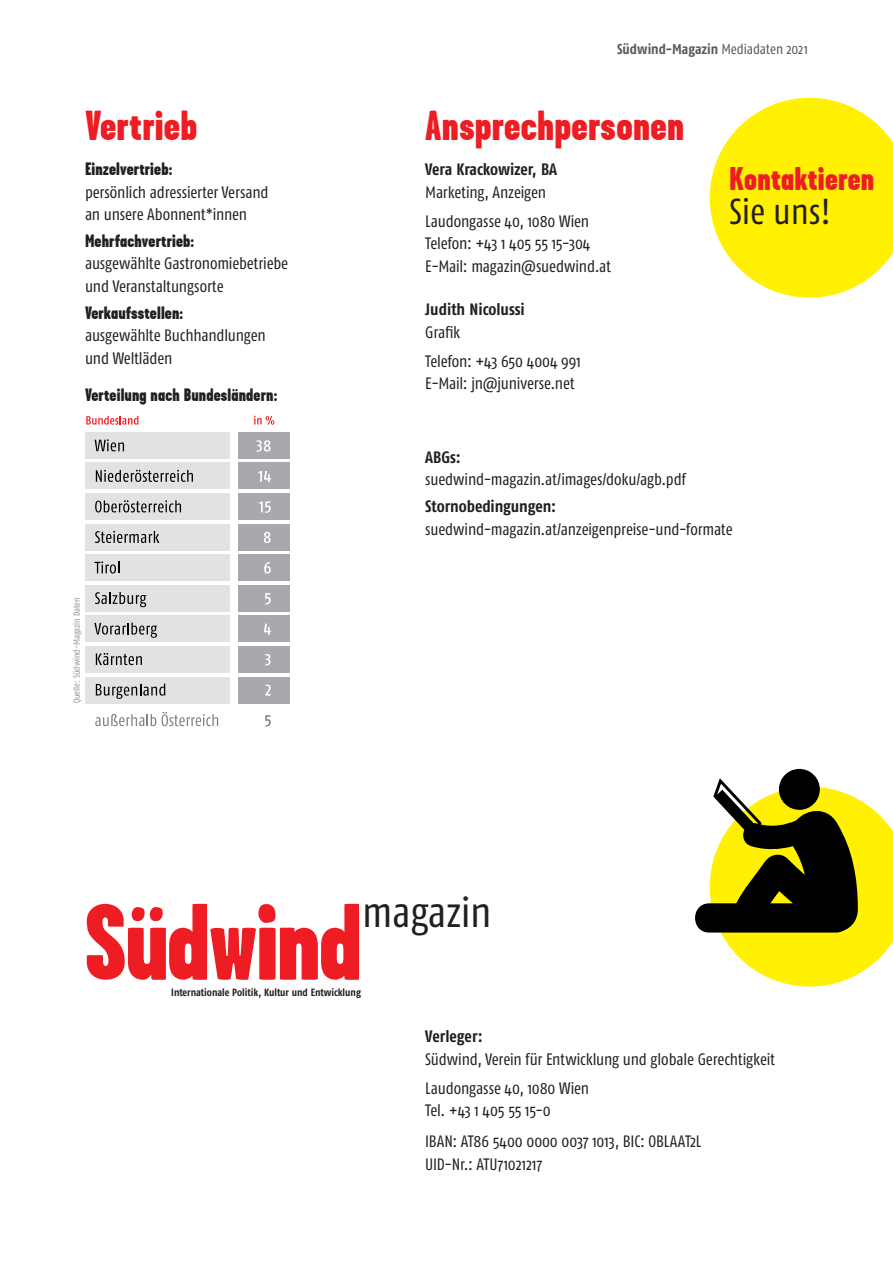
<style>
.page{position:relative;width:893px;height:1263px;background:#fff}
.page>*{position:absolute;margin:0;border:0;box-sizing:border-box;transform-origin:0 0}
.t1{font:900 108.3px "Garage Gothic";letter-spacing:-.02em;color:#ee1d23}
.t2{font:42.45px "Fago Co";letter-spacing:-.01em;color:#231f20}
.t3{font:900 42px "Garage Gothic";letter-spacing:.005em;color:#ee1d23}
.t4{font:36px "Fago Co";letter-spacing:-.005em;color:#231f20}
.t5{font:900 33px "Garage Gothic";letter-spacing:.005em;color:#ee1d23}
.t6{font:900 18px "Garage Gothic";letter-spacing:.005em;color:#231f20}
.t7{font:16.5px/22.5px "Fago Co";letter-spacing:-.01em;color:#231f20}
.t8{font:16.5px "Fago Co Bold Lf";letter-spacing:-.005em;color:#231f20}
.t9{font:700 14.25px "Fago Co";letter-spacing:-.005em;color:#57585a}
.t10{font:700 10.5px "Fago Co";letter-spacing:-.005em;color:#231f20}
.t11{font:9px "Fago Co";color:#939598}
.s1{font-weight:400}
</style>
<div class="page">
<div style="left:85px;top:432px;width:145px;height:26px;background:#e1e2e4"></div>
<div style="left:85px;top:463px;width:145px;height:26px;background:#e1e2e4"></div>
<div style="left:85px;top:493px;width:145px;height:27px;background:#e1e2e4"></div>
<div style="left:85px;top:524px;width:145px;height:26px;background:#e1e2e4"></div>
<div style="left:85px;top:554px;width:145px;height:27px;background:#e1e2e4"></div>
<div style="left:85px;top:585px;width:145px;height:26px;background:#e1e2e4"></div>
<div style="left:85px;top:616px;width:145px;height:26px;background:#e1e2e4"></div>
<div style="left:85px;top:646px;width:145px;height:27px;background:#e1e2e4"></div>
<div style="left:85px;top:677px;width:145px;height:26px;background:#e1e2e4"></div>
<svg style="left:95px;top:439px;width:29px;height:12px"></svg>
<svg style="left:96px;top:470px;width:97px;height:12px"></svg>
<svg style="left:95px;top:500px;width:86px;height:12px"></svg>
<svg style="left:95px;top:531px;width:64px;height:12px"></svg>
<svg style="left:95px;top:561px;width:24px;height:12px"></svg>
<svg style="left:95px;top:592px;width:51px;height:15px"></svg>
<svg style="left:94px;top:622px;width:63px;height:16px"></svg>
<svg style="left:96px;top:653px;width:46px;height:12px"></svg>
<svg style="left:96px;top:684px;width:69px;height:15px"></svg>
<svg style="left:95px;top:714px;width:61px;height:12px"></svg>
<svg style="left:162px;top:712px;width:56px;height:14px"></svg>
<svg style="left:86px;top:416px;width:52px;height:9px"></svg>
<div style="left:239px;top:432px;width:51px;height:26px;background:#a8a9ad"></div>
<div style="left:239px;top:463px;width:51px;height:26px;background:#a8a9ad"></div>
<div style="left:239px;top:493px;width:51px;height:27px;background:#a8a9ad"></div>
<div style="left:239px;top:524px;width:51px;height:26px;background:#a8a9ad"></div>
<div style="left:239px;top:554px;width:51px;height:27px;background:#a8a9ad"></div>
<div style="left:239px;top:585px;width:51px;height:26px;background:#a8a9ad"></div>
<div style="left:239px;top:616px;width:51px;height:26px;background:#a8a9ad"></div>
<div style="left:239px;top:646px;width:51px;height:27px;background:#a8a9ad"></div>
<div style="left:239px;top:677px;width:51px;height:26px;background:#a8a9ad"></div>
<svg style="left:257px;top:440px;width:14px;height:12px"></svg>
<svg style="left:258px;top:471px;width:13px;height:11px"></svg>
<svg style="left:259px;top:501px;width:12px;height:12px"></svg>
<svg style="left:264px;top:532px;width:7px;height:11px"></svg>
<svg style="left:264px;top:562px;width:7px;height:12px"></svg>
<svg style="left:265px;top:593px;width:6px;height:12px"></svg>
<svg style="left:264px;top:624px;width:7px;height:11px"></svg>
<svg style="left:265px;top:654px;width:6px;height:12px"></svg>
<svg style="left:266px;top:684px;width:5px;height:11px"></svg>
<svg style="left:265px;top:715px;width:6px;height:12px"></svg>
<svg style="left:254px;top:416px;width:20px;height:9px"></svg>
<svg style="left:710px;top:98px;width:183px;height:200px"></svg>
<svg style="left:695px;top:778px;width:198px;height:208px"></svg>
<div style="left:779px;top:769px;width:41px;height:41px;background:#000001;border-radius:50%"></div>
<h3 class="t3" style="left:85px;top:102px;width:114px">Vertrieb</h3>
<p class="t6" style="left:85px;top:159px;width:89px">Einzelvertrieb:</p>
<p class="t7" style="left:85px;top:181px;width:185px">persönlich adressierter Versand an unsere Abonnent*innen</p>
<p class="t6" style="left:85px;top:231px;width:111px">Mehrfachvertrieb:</p>
<p class="t7" style="left:85px;top:252px;width:205px">ausgewählte Gastronomiebetriebe und Veranstaltungsorte</p>
<p class="t6" style="left:85px;top:303px;width:100px">Verkaufsstellen:</p>
<p class="t7" style="left:85px;top:324px;width:182px">ausgewählte Buchhandlungen und Weltläden</p>
<p class="t6" style="left:85px;top:385px;width:194px">Verteilung nach Bundesländern:</p>
<p class="t11" style="left:72px;top:703px;width:108px;rotate:-90deg">Quelle: Südwind-Magazin Daten</p>
<p class="t9" style="left:617px;top:41px;width:192px">Südwind-Magazin <span class="s1">Mediadaten 2021</span></p>
<h3 class="t3" style="left:425px;top:102px;width:261px">Ansprechpersonen</h3>
<p class="t8" style="left:425px;top:160px;width:133px">Vera Krackowizer, BA</p>
<p class="t7" style="left:425px;top:177px;width:165px;line-height:28.8px">Marketing, Anzeigen<br>Laudongasse 40, 1080 Wien</p>
<p class="t7" style="left:425px;top:232px;width:187px">Telefon: +43 1 405 55 15-304<br>E-Mail: magazin@suedwind.at</p>
<p class="t8" style="left:425px;top:300px;width:101px">Judith Nicolussi</p>
<p class="t7" style="left:425px;top:318px;width:157px;line-height:28.8px">Grafik<br>Telefon: +43 650 4004 991</p>
<p class="t7" style="left:425px;top:372px;width:151px">E-Mail: jn@juniverse.net</p>
<h3 class="t5" style="left:729px;top:160px;width:147px">Kontaktieren</h3>
<h3 class="t4" style="left:729px;top:191px;width:103px">Sie uns!</h3>
<p class="t8" style="left:425px;top:447px;width:37px">ABGs:</p>
<p class="t7" style="left:425px;top:468px;width:262px">suedwind-magazin.at/images/doku/agb.pdf</p>
<p class="t8" style="left:425px;top:497px;width:132px">Stornobedingungen:</p>
<p class="t7" style="left:425px;top:517px;width:309px">suedwind-magazin.at/anzeigenpreise-und-formate</p>
<h2 class="t2" style="left:362px;top:888px;width:131px">magazin</h2>
<h1 class="t1" style="left:85px;top:883px;width:279px">Südwind</h1>
<p class="t10" style="left:171px;top:986px;width:191px">Internationale Politik, Kultur und Entwicklung</p>
<p class="t8" style="left:425px;top:1027px;width:59px">Verleger:</p>
<p class="t7" style="left:425px;top:1044px;width:351px;line-height:28.8px">Südwind, Verein für Entwicklung und globale Gerechtigkeit<br>Laudongasse 40, 1080 Wien</p>
<p class="t7" style="left:425px;top:1095px;width:278px;line-height:31px">Tel. +43 1 405 55 15-0<br>IBAN: AT86 5400 0000 0037 1013, BIC: OBLAAT2L</p>
<p class="t7" style="left:425px;top:1152px;width:118px">UID-Nr.: ATU71021217</p>
</div>
